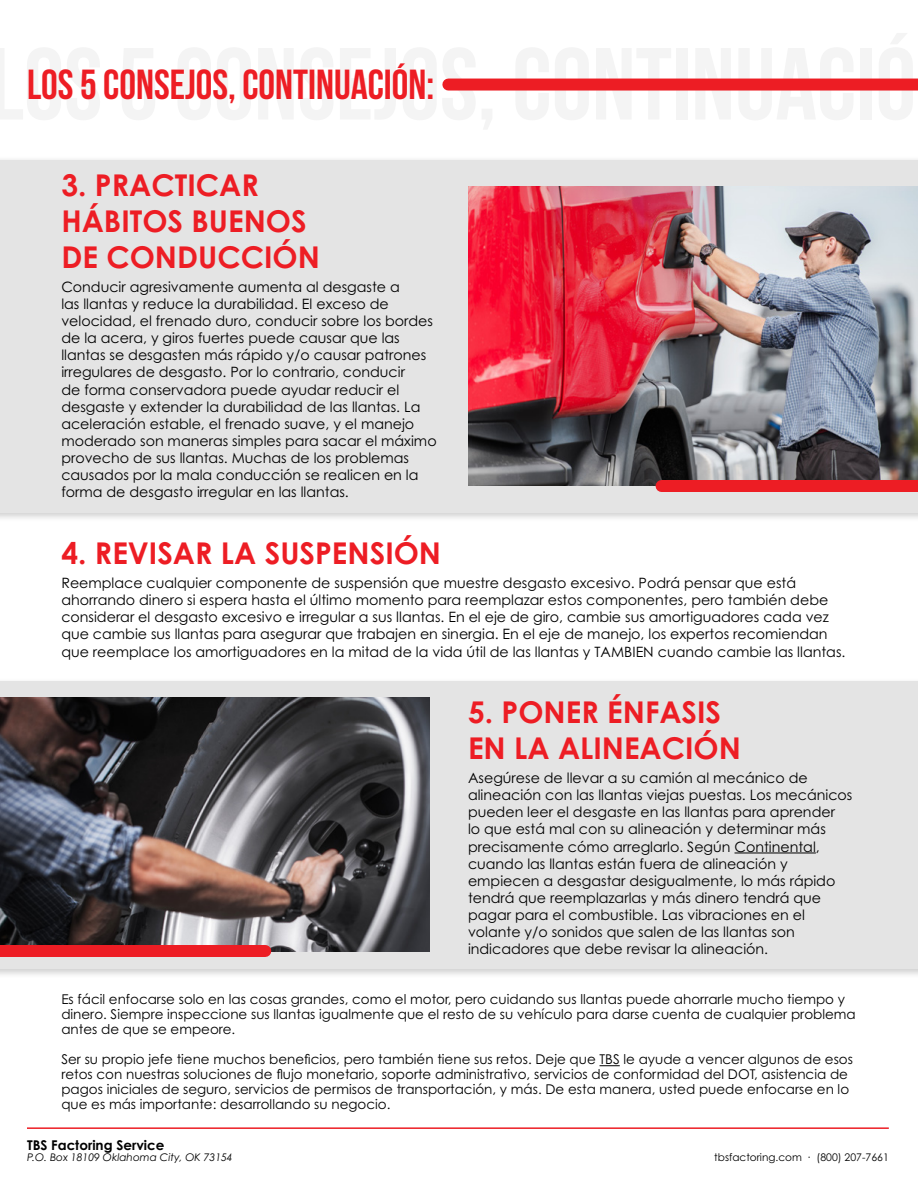
<style>
.page{position:relative;width:918px;height:1188px;background:#fff}
.page>*{position:absolute;margin:0;border:0;box-sizing:border-box;transform-origin:0 0}
.t1{font:700 42px "Bebas Neue";color:#ed1d24}
.t2{font:700 30px/36px "Century Gothic Pro";color:#ed1d24}
.t3{font:14.25px/17.1px "Century Gothic Pro";color:#000}
.t4{font:13.5px/15px "Century Gothic Pro";color:#000}
.t5{font:700 13.5px "Century Gothic Pro";color:#000}
.t6{font:italic 10.5px "Century Gothic Pro";color:#000}
.t7{font:10.5px "Century Gothic Pro";color:#000}
</style>
<div class="page">
<div style="left:0;top:156px;width:918px;height:367px;background:#000;opacity:.2"></div>
<div style="left:0;top:160px;width:918px;height:353px;background:#e4e4e4"></div>
<div style="left:0;top:677px;width:918px;height:302px;background:#000;opacity:.2"></div>
<div style="left:0;top:681px;width:918px;height:288px;background:#e4e4e4"></div>
<hr style="left:735px;top:853px;width:81px;height:1px;background:#000">
<svg style="left:600px;top:1065px;width:20px;height:1px"></svg>
<img style="left:468px;top:187px;width:450px;height:299px">
<div style="left:662px;top:480px;width:256px;height:12px;background:#ed1d24"></div>
<div style="left:448px;top:79px;width:470px;height:12px;background:#ed1d24"></div>
<img style="left:0;top:698px;width:430px;height:253px">
<div style="left:0;top:945px;width:265px;height:12px;background:#ed1d24"></div>
<hr style="left:27px;top:1127px;width:862px;height:2px;background:#ed1d24">
<h1 class="t1" style="left:27px;top:61px;width:409px">LOS 5 CONSEJOS, CONTINUACIÓN:</h1>
<h2 class="t2" style="left:61px;top:167px;width:260px">3. PRACTICAR<br>HÁBITOS BUENOS<br>DE CONDUCCIÓN</h2>
<p class="t3" style="left:61px;top:278px;width:377px">Conducir agresivamente aumenta al desgaste a<br>las llantas y reduce la durabilidad. El exceso de velocidad, el frenado duro, conducir sobre los bordes de la acera, y giros fuertes puede causar que las llantas se desgasten más rápido y/o causar patrones irregulares de desgasto. Por lo contrario, conducir<br>de forma conservadora puede ayudar reducir el desgaste y extender la durabilidad de las llantas. La aceleración estable, el frenado suave, y el manejo moderado son maneras simples para sacar el máximo provecho de sus llantas. Muchas de los problemas causados por la mala conducción se realicen en la forma de desgasto irregular en las llantas.</p>
<h2 class="t2" style="left:61px;top:535px;width:381px">4. REVISAR LA SUSPENSIÓN</h2>
<p class="t3" style="left:61px;top:574px;width:786px">Reemplace cualquier componente de suspensión que muestre desgasto excesivo. Podrá pensar que está ahorrando dinero si espera hasta el último momento para reemplazar estos componentes, pero también debe considerar el desgasto excesivo e irregular a sus llantas. En el eje de giro, cambie sus amortiguadores cada vez que cambie sus llantas para asegurar que trabajen en sinergia. En el eje de manejo, los expertos recomiendan que reemplace los amortiguadores en la mitad de la vida útil de las llantas y TAMBIEN cuando cambie las llantas.</p>
<h2 class="t2" style="left:468px;top:694px;width:274px">5. PONER ÉNFASIS<br>EN LA ALINEACIÓN</h2>
<p class="t3" style="left:468px;top:769px;width:386px">Asegúrese de llevar a su camión al mecánico de alineación con las llantas viejas puestas. Los mecánicos pueden leer el desgaste en las llantas para aprender<br>lo que está mal con su alineación y determinar más precisamente cómo arreglarlo. Según Continental, cuando las llantas están fuera de alineación y empiecen a desgastar desigualmente, lo más rápido tendrá que reemplazarlas y más dinero tendrá que pagar para el combustible. Las vibraciones en el volante y/o sonidos que salen de las llantas son indicadores que debe revisar la alineación.</p>
<p class="t4" style="left:61px;top:992px;width:796px">Es fácil enfocarse solo en las cosas grandes, como el motor, pero cuidando sus llantas puede ahorrarle mucho tiempo y dinero. Siempre inspeccione sus llantas igualmente que el resto de su vehículo para darse cuenta de cualquier problema antes de que se empeore.</p>
<p class="t4" style="left:61px;top:1052px;width:793px">Ser su propio jefe tiene muchos beneficios, pero también tiene sus retos. Deje que TBS le ayude a vencer algunos de esos retos con nuestras soluciones de flujo monetario, soporte administrativo, servicios de conformidad del DOT, asistencia de pagos iniciales de seguro, servicios de permisos de transportación, y más. De esta manera, usted puede enfocarse en lo que es más importante: desarrollando su negocio.</p>
<p class="t5" style="left:27px;top:1137px;width:139px">TBS Factoring Service</p>
<p class="t6" style="left:27px;top:1151px;width:207px">P.O. Box 18109 Oklahoma City, OK 73154</p>
<p class="t7" style="left:714px;top:1151px;width:176px">tbsfactoring.com · (800) 207-7661</p>
</div>
